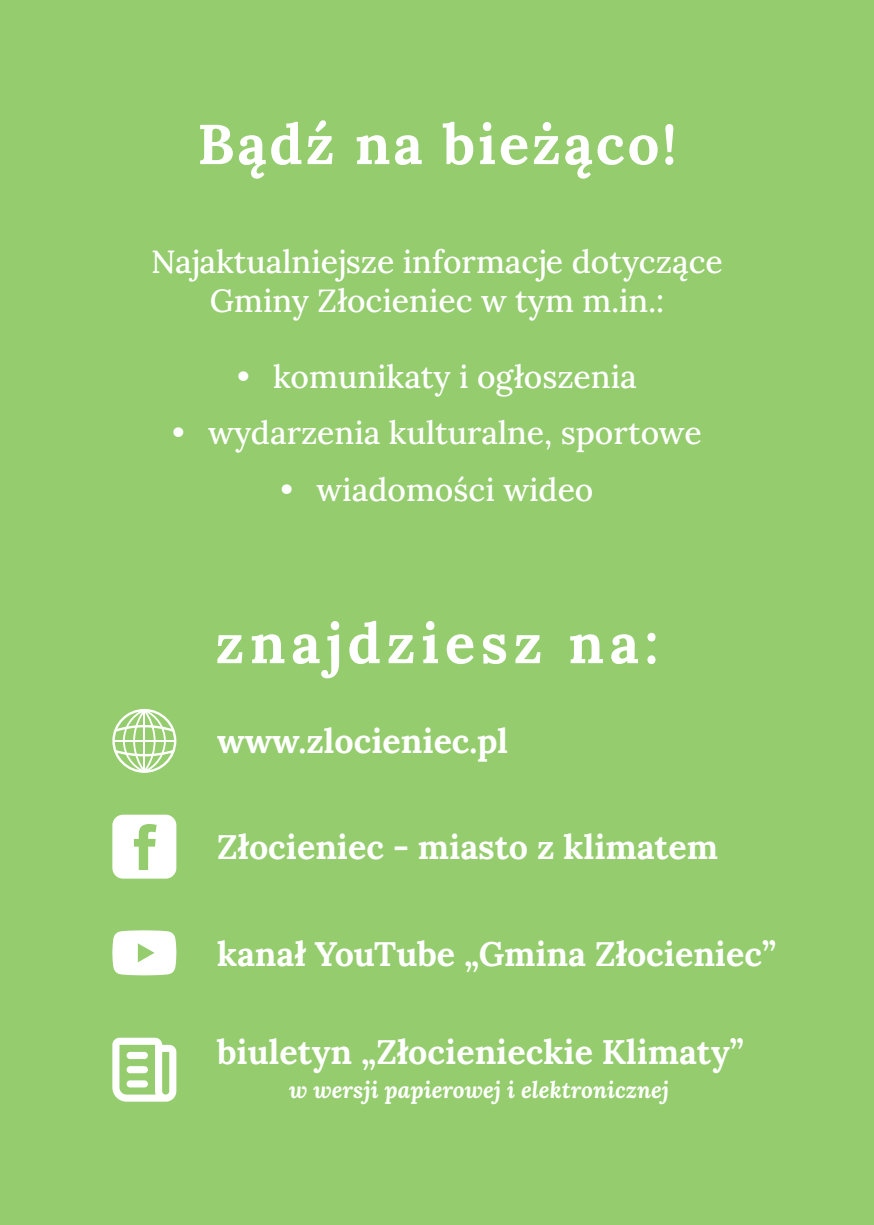
<style>
.page{position:relative;width:874px;height:1225px;background:#fff}
.page>*{position:absolute;margin:0;border:0;box-sizing:border-box;transform-origin:0 0}
.t1{font:700 56px "Lora";letter-spacing:.05em;color:#fff}
.t2{font:700 56px "Lora";letter-spacing:.1em;color:#fff}
.t3{font:700 34px "Lora";color:#fff}
.t4{font:500 32px/38.4px "Lora";color:#fff;text-align:center}
.t5{font:italic 700 23px "Lora";color:#fff}
</style>
<div class="page">
<div style="left:0;top:0;width:873px;height:1225px;background:#94cc6e"></div>
<svg style="left:112px;top:814px;width:64px;height:64px;background:#ecf6e5"></svg>
<svg style="left:112px;top:709px;width:64px;height:64px"></svg>
<svg style="left:112px;top:1037px;width:64px;height:64px"></svg>
<div style="left:126px;top:1052px;width:22px;height:7px;background:#fff;border-radius:4px"></div>
<div style="left:126px;top:1066px;width:22px;height:7px;background:#fff;border-radius:4px"></div>
<div style="left:126px;top:1080px;width:22px;height:7px;background:#fff;border-radius:4px"></div>
<svg style="left:112px;top:930px;width:64px;height:45px;background:#f2f8ed"></svg>
<p class="t1" style="left:197px;top:102px;width:480px">Bądź na bieżąco!</p>
<p class="t4" style="left:151px;top:240px;width:573px">Najaktualniejsze informacje dotyczące<br>Gminy Złocieniec w tym m.in.:</p>
<p class="t4" style="left:237px;top:356px;width:401px">• komunikaty i ogłoszenia</p>
<p class="t4" style="left:172px;top:412px;width:530px">• wydarzenia kulturalne, sportowe</p>
<p class="t4" style="left:280px;top:468px;width:314px">• wiadomości wideo</p>
<p class="t2" style="left:215px;top:601px;width:444px">znajdziesz na:</p>
<p class="t3" style="left:217px;top:715px;width:292px">www.zlocieniec.pl</p>
<p class="t3" style="left:217px;top:821px;width:502px">Złocieniec - miasto z klimatem</p>
<p class="t3" style="left:217px;top:927px;width:560px">kanał YouTube „Gmina Złocieniec”</p>
<p class="t3" style="left:217px;top:1026px;width:528px">biuletyn „Złocienieckie Klimaty”</p>
<p class="t5" style="left:289px;top:1074px;width:381px">w wersji papierowej i elektronicznej</p>
</div>
